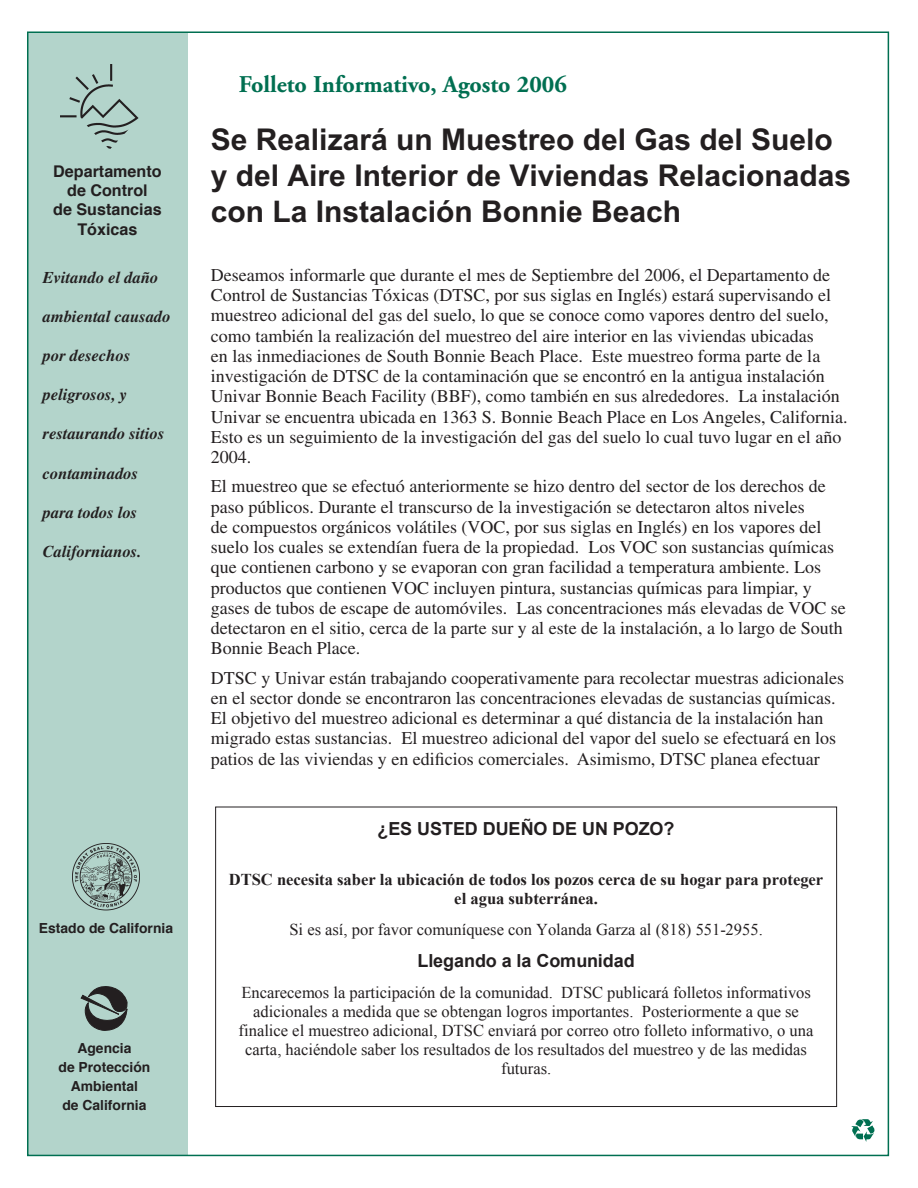
<style>
.page{position:relative;width:918px;height:1188px;background:#fff}
.page>*{position:absolute;margin:0;border:0;box-sizing:border-box;transform-origin:0 0}
.t1{font:700 30px/36px "Arial";color:#231f20}
.t2{font:700 24px "Adobe Garamond";color:#006f51}
.t3{font:18px/20.2px "Times";color:#231f20}
.t4{font:700 18px "Arial";color:#231f20}
.t5{font:16.5px/19px "Times New Roman";color:#231f20;text-align:center}
.t6{font:italic 700 16.5px "Times";color:#231f20}
.t7{font:700 16.5px/18.9px "Times New Roman";color:#231f20;text-align:center}
.t8{font:700 16.2px/19.4px "Helvetica";color:#231f20;text-align:center}
.t9{font:700 13.8px/18.9px "Helvetica";color:#231f20;text-align:center}
</style>
<div class="page">
<div style="left:28px;top:32px;width:160px;height:1123px;background:#b3d4cb"></div>
<img style="left:60px;top:65px;width:79px;height:84px">
<img style="left:73px;top:843px;width:66px;height:68px">
<svg style="left:81px;top:986px;width:47px;height:45px"></svg>
<img style="left:851px;top:1119px;width:24px;height:23px">
<p class="t8" style="left:53px;top:162px;width:110px">Departamento de Control<br>de Sustancias<br>Tóxicas</p>
<p class="t6" style="left:43px;top:267px;width:117px">Evitando el daño</p>
<p class="t6" style="left:43px;top:307px;width:129px">ambiental causado</p>
<p class="t6" style="left:43px;top:346px;width:89px">por desechos</p>
<p class="t6" style="left:43px;top:385px;width:86px">peligrosos, y</p>
<p class="t6" style="left:43px;top:424px;width:123px">restaurando sitios</p>
<p class="t6" style="left:43px;top:463px;width:97px">contaminados</p>
<p class="t6" style="left:43px;top:503px;width:96px">para todos los</p>
<p class="t6" style="left:43px;top:542px;width:100px">Californianos.</p>
<p class="t9" style="left:39px;top:919px;width:136px">Estado de California</p>
<p class="t9" style="left:59px;top:1040px;width:93px">Agencia<br>de Protección<br>Ambiental<br>de California</p>
<h2 class="t2" style="left:239px;top:71px;width:330px">Folleto Informativo, Agosto 2006</h2>
<h1 class="t1" style="left:211px;top:122px;width:642px">Se Realizará un Muestreo del Gas del Suelo y del Aire Interior de Viviendas Relacionadas con La Instalación Bonnie Beach</h1>
<p class="t3" style="left:211px;top:265px;width:638px">Deseamos informarle que durante el mes de Septiembre del 2006, el Departamento de Control de Sustancias Tóxicas (DTSC, por sus siglas en Inglés) estará supervisando el muestreo adicional del gas del suelo, lo que se conoce como vapores dentro del suelo, como también la realización del muestreo del aire interior en las viviendas ubicadas<br>en las inmediaciones de South Bonnie Beach Place. Este muestreo forma parte de la investigación de DTSC de la contaminación que se encontró en la antigua instalación Univar Bonnie Beach Facility (BBF), como también en sus alrededores. La instalación Univar se encuentra ubicada en 1363 S. Bonnie Beach Place en Los Angeles, California.<br>Esto es un seguimiento de la investigación del gas del suelo lo cual tuvo lugar en el año 2004.</p>
<p class="t3" style="left:211px;top:476px;width:637px">El muestreo que se efectuó anteriormente se hizo dentro del sector de los derechos de paso públicos. Durante el transcurso de la investigación se detectaron altos niveles<br>de compuestos orgánicos volátiles (VOC, por sus siglas en Inglés) en los vapores del suelo los cuales se extendían fuera de la propiedad. Los VOC son sustancias químicas que contienen carbono y se evaporan con gran facilidad a temperatura ambiente. Los productos que contienen VOC incluyen pintura, sustancias químicas para limpiar, y gases de tubos de escape de automóviles. Las concentraciones más elevadas de VOC se detectaron en el sitio, cerca de la parte sur y al este de la instalación, a lo largo de South Bonnie Beach Place.</p>
<p class="t3" style="left:211px;top:667px;width:635px">DTSC y Univar están trabajando cooperativamente para recolectar muestras adicionales en el sector donde se encontraron las concentraciones elevadas de sustancias químicas.<br>El objetivo del muestreo adicional es determinar a qué distancia de la instalación han migrado estas sustancias. El muestreo adicional del vapor del suelo se efectuará en los patios de las viviendas y en edificios comerciales. Asimismo, DTSC planea efectuar</p>
<p class="t4" style="left:377px;top:817px;width:299px">¿ES USTED DUEÑO DE UN POZO?</p>
<p class="t7" style="left:229px;top:870px;width:596px">DTSC necesita saber la ubicación de todos los pozos cerca de su hogar para proteger el agua subterránea.</p>
<p class="t5" style="left:289px;top:919px;width:475px">Si es así, por favor comuníquese con Yolanda Garza al (818) 551-2955.</p>
<p class="t4" style="left:417px;top:949px;width:219px">Llegando a la Comunidad</p>
<p class="t5" style="left:239px;top:983px;width:576px">Encarecemos la participación de la comunidad. DTSC publicará folletos informativos adicionales a medida que se obtengan logros importantes. Posteriormente a que se finalice el muestreo adicional, DTSC enviará por correo otro folleto informativo, o una carta, haciéndole saber los resultados de los resultados del muestreo y de las medidas futuras.</p>
</div>
